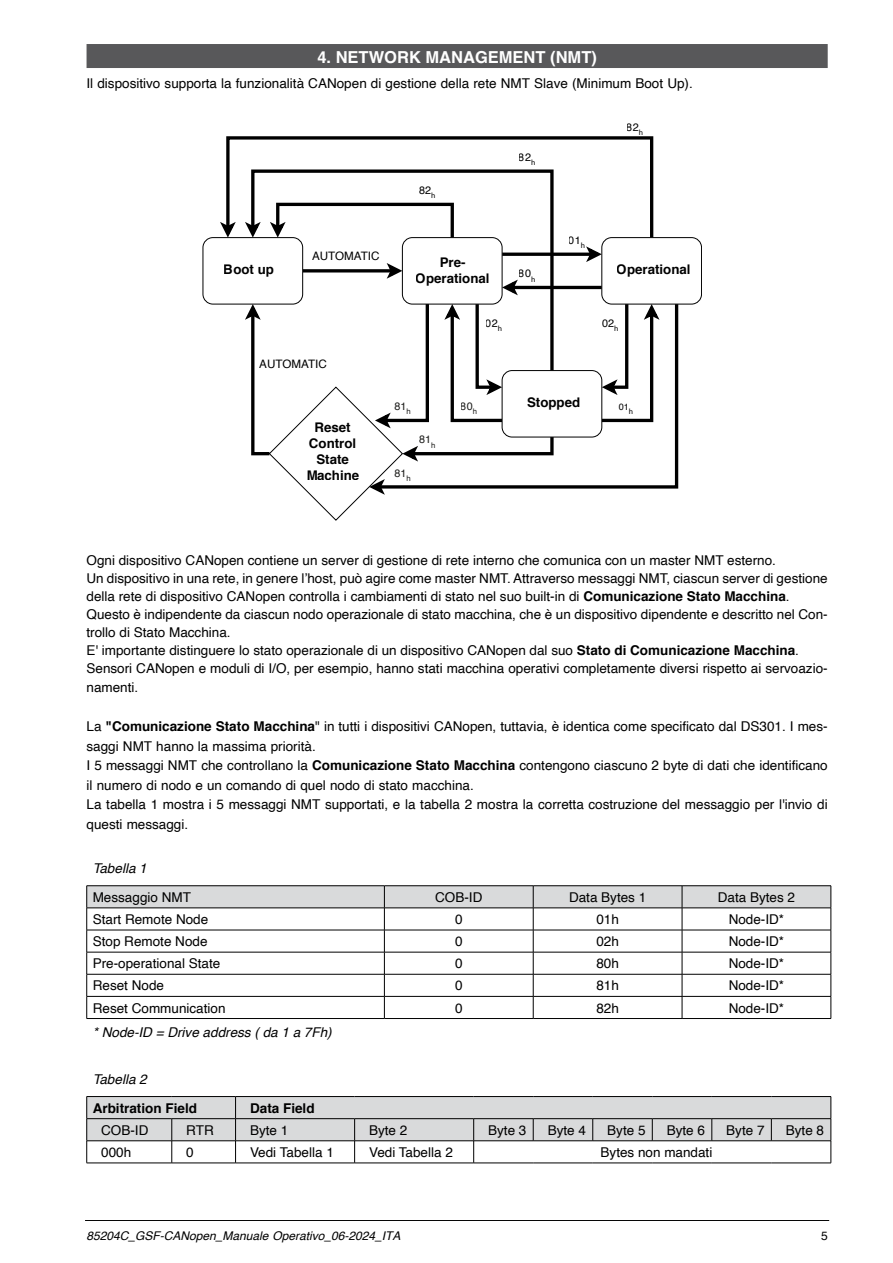
<style>
.page{position:relative;width:893px;height:1263px;background:#fff}
.page>*{position:absolute;margin:0;border:0;box-sizing:border-box;transform-origin:0 0}
.t1{font:700 16.5px "Helvetica";color:#fff}
.t2{font:13.5px/18px "Helvetica";color:#000}
.t3{font:italic 13.5px "Helvetica";color:#000}
.t4{font:700 13.5px "Helvetica";color:#000}
.t5{font:700 13.35px/15.9px "Helvetica";color:#000;text-align:center}
.t6{font:italic 12px "Helvetica";color:#000}
.t7{font:12px "Helvetica";color:#000}
.t8{font:11.7px "Helvetica";color:#000}
.t9{font:10.8px "Helvetica";color:#000}
.t10{font:10.8px "Helvetica";color:#1d1d1b}
.t11{font:9.15px "Helvetica";color:#000}
.t12{font:7.8px "Myriad Pro";color:#000}
.s1{font-weight:700}
</style>
<div class="page">
<hr style="left:85px;top:1220px;width:744px;height:1px;background:#000">
<div style="left:87px;top:44px;width:741px;height:24px;background:#58585a"></div>
<div style="left:203px;top:237px;width:100px;height:67px;border:1px solid #000;border-radius:10px"></div>
<hr style="left:502px;top:253px;width:90px;height:3px;background:#000">
<svg style="left:582px;top:246px;width:19px;height:16px"></svg>
<hr style="left:512px;top:286px;width:90px;height:3px;background:#000">
<svg style="left:226px;top:136px;width:428px;height:105px"></svg>
<svg style="left:555px;top:304px;width:125px;height:185px"></svg>
<div style="left:602px;top:238px;width:99px;height:66px;background:#fff;border-radius:10px"></div>
<div style="left:601px;top:237px;width:101px;height:67px;border:1px solid #000;border-radius:10px"></div>
<svg style="left:249px;top:168px;width:306px;height:91px"></svg>
<svg style="left:216px;top:201px;width:240px;height:40px"></svg>
<svg style="left:598px;top:301px;width:65px;height:123px"></svg>
<div style="left:502px;top:371px;width:100px;height:66px;background:#fff;border-radius:10px"></div>
<div style="left:502px;top:370px;width:100px;height:67px;border:1px solid #000;border-radius:10px"></div>
<svg style="left:241px;top:259px;width:314px;height:261px"></svg>
<hr style="left:87px;top:885px;width:297px;height:1px;background:#000">
<hr style="left:384px;top:885px;width:149px;height:1px;background:#000">
<hr style="left:533px;top:885px;width:149px;height:1px;background:#000">
<hr style="left:682px;top:885px;width:149px;height:1px;background:#000">
<svg style="left:86px;top:886px;width:746px;height:132px"></svg>
<hr style="left:87px;top:1018px;width:297px;height:1px;background:#000">
<hr style="left:384px;top:1018px;width:149px;height:1px;background:#000">
<hr style="left:533px;top:1018px;width:149px;height:1px;background:#000">
<hr style="left:682px;top:1018px;width:149px;height:1px;background:#000">
<svg style="left:86px;top:1096px;width:746px;height:67px"></svg>
<hr style="left:87px;top:1163px;width:85px;height:1px;background:#000">
<hr style="left:172px;top:1163px;width:64px;height:1px;background:#000">
<hr style="left:236px;top:1163px;width:119px;height:1px;background:#000">
<hr style="left:355px;top:1163px;width:119px;height:1px;background:#000">
<hr style="left:474px;top:1163px;width:59px;height:1px;background:#000">
<hr style="left:533px;top:1163px;width:60px;height:1px;background:#000">
<hr style="left:593px;top:1163px;width:59px;height:1px;background:#000">
<hr style="left:652px;top:1163px;width:60px;height:1px;background:#000">
<hr style="left:712px;top:1163px;width:59px;height:1px;background:#000">
<hr style="left:771px;top:1163px;width:60px;height:1px;background:#000">
<p class="t1" style="left:317px;top:44px;width:281px">4. NETWORK MANAGEMENT (NMT)</p>
<p class="t2" style="left:87px;top:74px;width:608px">Il dispositivo supporta la funzionalità CANopen di gestione della rete NMT Slave (Minimum Boot Up).</p>
<p class="t9" style="left:419px;top:182px;width:18px">82<sub>h</sub></p>
<p class="t9" style="left:519px;top:149px;width:18px">82<sub>h</sub></p>
<p class="t9" style="left:569px;top:232px;width:18px">01<sub>h</sub></p>
<p class="t9" style="left:627px;top:119px;width:18px">82<sub>h</sub></p>
<p class="t8" style="left:312px;top:247px;width:69px">AUTOMATIC</p>
<p class="t5" style="left:224px;top:261px;width:52px">Boot up</p>
<p class="t5" style="left:416px;top:254px;width:75px">Pre-<br>Operational</p>
<p class="t5" style="left:617px;top:261px;width:75px">Operational</p>
<p class="t9" style="left:519px;top:265px;width:18px">80<sub>h</sub></p>
<p class="t8" style="left:259px;top:355px;width:69px">AUTOMATIC</p>
<p class="t5" style="left:306px;top:419px;width:55px">Reset<br>Control<br>State<br>Machine</p>
<p class="t9" style="left:486px;top:315px;width:18px">02<sub>h</sub></p>
<p class="t9" style="left:602px;top:315px;width:18px">02<sub>h</sub></p>
<p class="t10" style="left:394px;top:398px;width:18px">81<sub>h</sub></p>
<p class="t10" style="left:394px;top:464px;width:18px">81<sub>h</sub></p>
<p class="t10" style="left:419px;top:431px;width:18px">81<sub>h</sub></p>
<p class="t10" style="left:461px;top:398px;width:18px">80<sub>h</sub></p>
<p class="t5" style="left:527px;top:394px;width:55px">Stopped</p>
<p class="t11" style="left:619px;top:400px;width:12px">01</p>
<p class="t12" style="left:629px;top:407px;width:6px">h</p>
<p class="t2" style="left:87px;top:551px;width:743px">Ogni dispositivo CANopen contiene un server di gestione di rete interno che comunica con un master NMT esterno.<br>Un dispositivo in una rete, in genere l’host, può agire come master NMT. Attraverso messaggi NMT, ciascun server di gestione della rete di dispositivo CANopen controlla i cambiamenti di stato nel suo built-in di <span class="s1">Comunicazione Stato Macchina</span>.<br>Questo è indipendente da ciascun nodo operazionale di stato macchina, che è un dispositivo dipendente e descritto nel Con&shy;trollo di Stato Macchina.<br>E' importante distinguere lo stato operazionale di un dispositivo CANopen dal suo <span class="s1">Stato di Comunicazione Macchina</span>.<br>Sensori CANopen e moduli di I/O, per esempio, hanno stati macchina operativi completamente diversi rispetto ai servoazio-</p>
<p class="t2" style="left:87px;top:679px;width:53px">namenti.</p>
<p class="t2" style="left:87px;top:717px;width:743px;line-height:19.5px">La <span class="s1">"Comunicazione Stato Macchina</span>" in tutti i dispositivi CANopen, tuttavia, è identica come specificato dal DS301. I mes&shy;saggi NMT hanno la massima priorità.<br>I 5 messaggi NMT che controllano la <span class="s1">Comunicazione Stato Macchina</span> contengono ciascuno 2 byte di dati che identificano il numero di nodo e un comando di quel nodo di stato macchina.<br>La tabella 1 mostra i 5 messaggi NMT supportati, e la tabella 2 mostra la corretta costruzione del messaggio per l'invio di questi messaggi.</p>
<p class="t3" style="left:93px;top:858px;width:56px">Tabella 1</p>
<p class="t2" style="left:93px;top:888px;width:100px">Messaggio NMT</p>
<p class="t2" style="left:435px;top:888px;width:49px">COB-ID</p>
<p class="t2" style="left:569px;top:888px;width:79px">Data Bytes 1</p>
<p class="t2" style="left:718px;top:888px;width:79px">Data Bytes 2</p>
<p class="t2" style="left:93px;top:911px;width:117px">Start Remote Node</p>
<p class="t2" style="left:455px;top:911px;width:9px">0</p>
<p class="t2" style="left:596px;top:911px;width:24px">01h</p>
<p class="t2" style="left:729px;top:911px;width:57px">Node-ID*</p>
<p class="t2" style="left:93px;top:933px;width:116px">Stop Remote Node</p>
<p class="t2" style="left:455px;top:933px;width:9px">0</p>
<p class="t2" style="left:596px;top:933px;width:24px">02h</p>
<p class="t2" style="left:729px;top:933px;width:57px">Node-ID*</p>
<p class="t2" style="left:93px;top:955px;width:129px">Pre-operational State</p>
<p class="t2" style="left:455px;top:955px;width:9px">0</p>
<p class="t2" style="left:596px;top:955px;width:24px">80h</p>
<p class="t2" style="left:729px;top:955px;width:57px">Node-ID*</p>
<p class="t2" style="left:93px;top:977px;width:73px">Reset Node</p>
<p class="t2" style="left:455px;top:977px;width:9px">0</p>
<p class="t2" style="left:596px;top:977px;width:24px">81h</p>
<p class="t2" style="left:729px;top:977px;width:57px">Node-ID*</p>
<p class="t2" style="left:93px;top:999px;width:134px">Reset Communication</p>
<p class="t2" style="left:455px;top:999px;width:9px">0</p>
<p class="t2" style="left:596px;top:999px;width:24px">82h</p>
<p class="t2" style="left:729px;top:999px;width:57px">Node-ID*</p>
<p class="t3" style="left:93px;top:1022px;width:240px">* Node-ID = Drive address ( da 1 a 7Fh)</p>
<p class="t3" style="left:93px;top:1068px;width:56px">Tabella 2</p>
<p class="t4" style="left:93px;top:1097px;width:106px">Arbitration Field</p>
<p class="t4" style="left:250px;top:1097px;width:66px">Data Field</p>
<p class="t2" style="left:101px;top:1121px;width:49px">COB-ID</p>
<p class="t2" style="left:186px;top:1121px;width:29px">RTR</p>
<p class="t2" style="left:250px;top:1121px;width:40px">Byte 1</p>
<p class="t2" style="left:369px;top:1121px;width:40px">Byte 2</p>
<p class="t2" style="left:488px;top:1121px;width:40px">Byte 3</p>
<p class="t2" style="left:548px;top:1121px;width:40px">Byte 4</p>
<p class="t2" style="left:607px;top:1121px;width:40px">Byte 5</p>
<p class="t2" style="left:667px;top:1121px;width:40px">Byte 6</p>
<p class="t2" style="left:726px;top:1121px;width:40px">Byte 7</p>
<p class="t2" style="left:786px;top:1121px;width:40px">Byte 8</p>
<p class="t2" style="left:101px;top:1143px;width:32px">000h</p>
<p class="t2" style="left:186px;top:1143px;width:9px">0</p>
<p class="t2" style="left:250px;top:1143px;width:85px">Vedi Tabella 1</p>
<p class="t2" style="left:369px;top:1143px;width:85px">Vedi Tabella 2</p>
<p class="t2" style="left:601px;top:1143px;width:113px">Bytes non mandati</p>
<p class="t6" style="left:87px;top:1226px;width:315px">85204C_GSF-CANopen_Manuale Operativo_06-2024_ITA</p>
<p class="t7" style="left:821px;top:1226px;width:8px">5</p>
</div>
